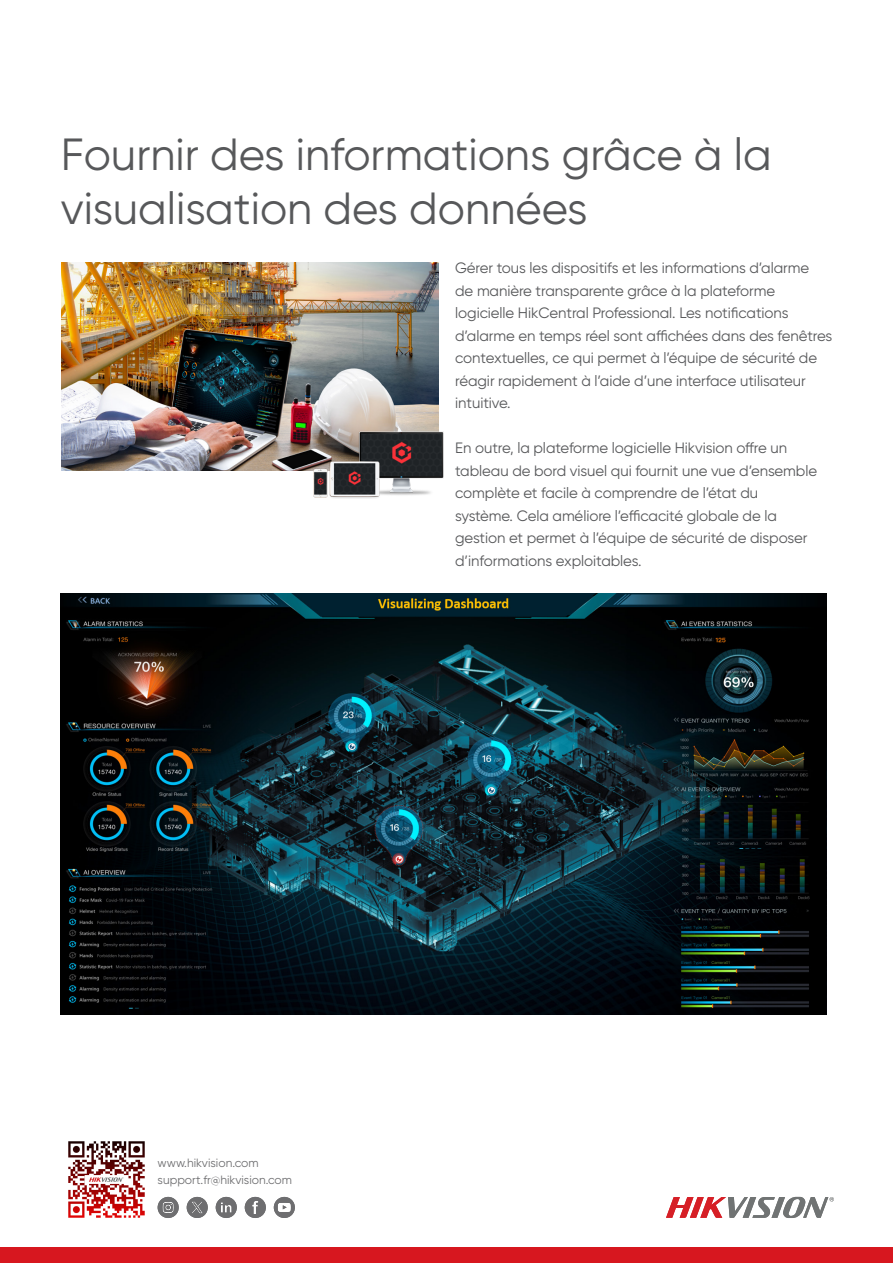
<style>
.page{position:relative;width:893px;height:1263px;background:#fff}
.page>*{position:absolute;margin:0;border:0;box-sizing:border-box;transform-origin:0 0}
.一级标{font:45px/54px "Gilroy";color:#57585a}
.t1{font:15px/22.5px "Gilroy";letter-spacing:-.005em;color:#57585a}
.t2{font:12px "Gilroy";color:#6e6e70}
</style>
<div class="page">
<img style="left:61px;top:262px;width:377px;height:209px">
<img style="left:61px;top:593px;width:765px;height:421px">
<img style="left:284px;top:405px;width:160px;height:94px">
<svg style="left:666px;top:1197px;width:168px;height:21px"></svg>
<svg style="left:158px;top:1197px;width:21px;height:21px"></svg>
<svg style="left:245px;top:1197px;width:21px;height:21px"></svg>
<svg style="left:216px;top:1197px;width:21px;height:21px"></svg>
<svg style="left:274px;top:1197px;width:21px;height:21px"></svg>
<svg style="left:187px;top:1197px;width:21px;height:21px"></svg>
<div style="left:0;top:1247px;width:893px;height:16px;background:#d7171f"></div>
<img style="left:68px;top:1141px;width:77px;height:77px">
<p class="一级标" style="left:61px;top:127px;width:712px">Fournir des informations grâce à la visualisation des données</p>
<p class="t1" style="left:455px;top:257px;width:379px">Gérer tous les dispositifs et les informations d’alarme<br>de manière transparente grâce à la plateforme logicielle HikCentral Professional. Les notifications d’alarme en temps réel sont affichées dans des fenêtres contextuelles, ce qui permet à l’équipe de sécurité de réagir rapidement à l’aide d’une interface utilisateur intuitive.</p>
<p class="t1" style="left:455px;top:437px;width:363px">En outre, la plateforme logicielle Hikvision offre un tableau de bord visuel qui fournit une vue d’ensemble complète et facile à comprendre de l’état du système. Cela améliore l’efficacité globale de la gestion et permet à l’équipe de sécurité de disposer d’informations exploitables.</p>
<p class="t2" style="left:158px;top:1156px;width:103px">www.hikvision.com</p>
<p class="t2" style="left:158px;top:1172px;width:136px">support.fr@hikvision.com</p>
</div>
